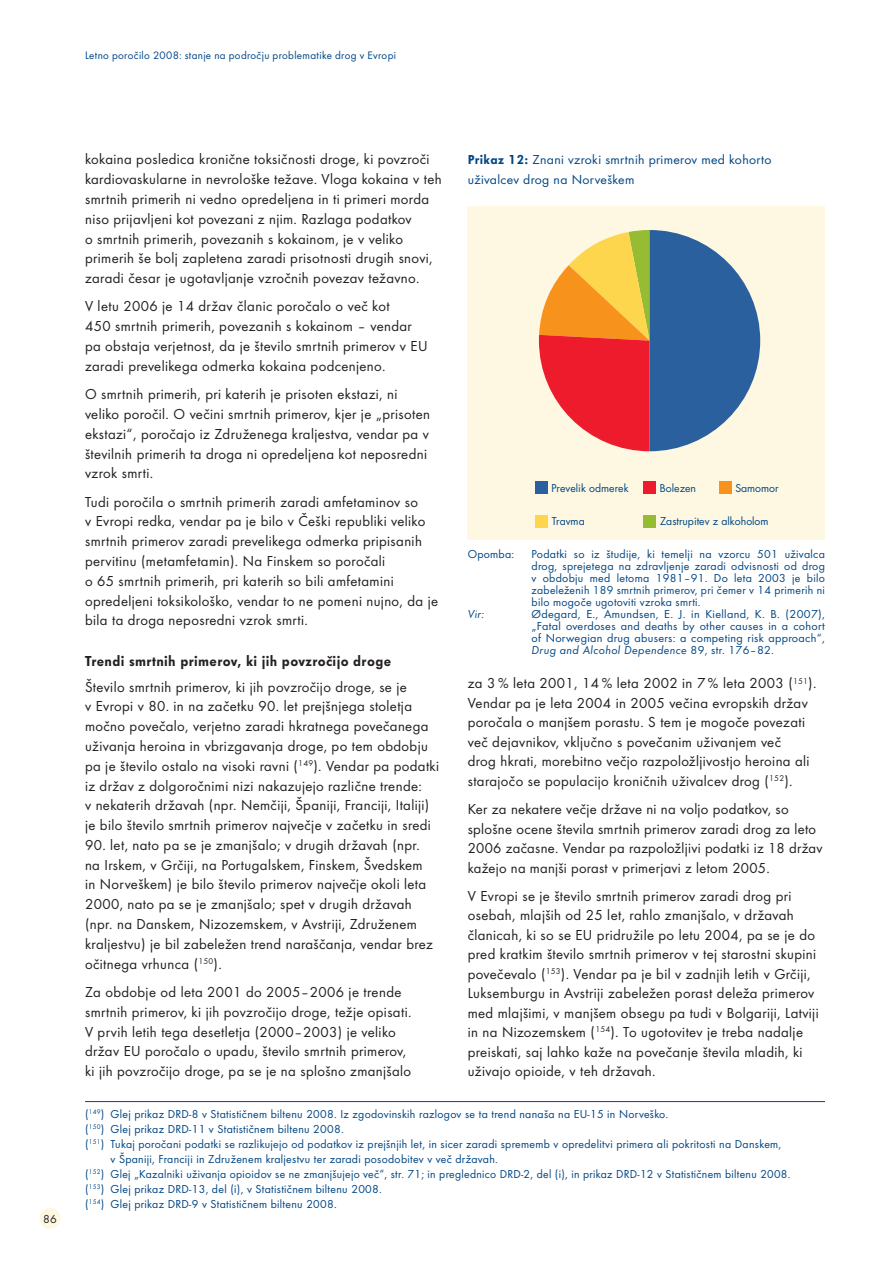
<style>
.page{position:relative;width:893px;height:1263px;background:#fff}
.page>*{position:absolute;margin:0;border:0;box-sizing:border-box;transform-origin:0 0}
.t1{font:15px/19.8px "Futura Boo";letter-spacing:.025em;color:#231f20}
.t2{font:800 15px "Futura";letter-spacing:.025em;color:#231f20}
.t3{font:13.5px/19.5px "Futura Boo";letter-spacing:.025em;color:#004684}
.t4{font:12px/12px "Futura Boo";letter-spacing:.025em;color:#004684;text-align:justify}
.t5{font:12px "Futura Boo Obl";letter-spacing:.025em;color:#004684}
.t6{font:12px "Futura Boo";color:#231f20}
.t7{font:11.25px "Futura Boo";letter-spacing:.03em;color:#004684}
.t8{font:10.5px "Futura Std";color:#004684}
.s1{font-family:"Futura";font-weight:800}
.s2{font-family:"Futura Boo"}
</style>
<div class="page">
<div style="left:39px;top:1208px;width:22px;height:21px;background:#fef8e3;border-radius:50%"></div>
<hr style="left:85px;top:1101px;width:740px;height:1px;background:#004684">
<div style="left:468px;top:206px;width:357px;height:334px;background:#fef8e3"></div>
<svg style="left:539px;top:230px;width:221px;height:221px"></svg>
<div style="left:535px;top:481px;width:13px;height:13px;background:#2b609f"></div>
<div style="left:643px;top:481px;width:13px;height:13px;background:#ee1b2d"></div>
<div style="left:719px;top:481px;width:12px;height:13px;background:#f7931d"></div>
<div style="left:535px;top:515px;width:13px;height:13px;background:#fed64d"></div>
<div style="left:643px;top:515px;width:13px;height:13px;background:#96bc33"></div>
<p class="t7" style="left:85px;top:49px;width:312px">Letno poročilo 2008: stanje na področju problematike drog v Evropi</p>
<p class="t6" style="left:43px;top:1212px;width:15px">86</p>
<p class="t1" style="left:85px;top:149px;width:358px">kokaina posledica kronične toksičnosti droge, ki povzroči kardiovaskularne in nevrološke težave. Vloga kokaina v teh smrtnih primerih ni vedno opredeljena in ti primeri morda niso prijavljeni kot povezani z njim. Razlaga podatkov<br>o smrtnih primerih, povezanih s kokainom, je v veliko primerih še bolj zapletena zaradi prisotnosti drugih snovi, zaradi česar je ugotavljanje vzročnih povezav težavno.</p>
<p class="t1" style="left:85px;top:296px;width:344px">V letu 2006 je 14 držav članic poročalo o več kot<br>450 smrtnih primerih, povezanih s kokainom – vendar pa obstaja verjetnost, da je število smrtnih primerov v EU zaradi prevelikega odmerka kokaina podcenjeno.</p>
<p class="t1" style="left:85px;top:384px;width:347px">O smrtnih primerih, pri katerih je prisoten ekstazi, ni veliko poročil. O večini smrtnih primerov, kjer je „prisoten ekstazi“, poročajo iz Združenega kraljestva, vendar pa v številnih primerih ta droga ni opredeljena kot neposredni vzrok smrti.</p>
<p class="t1" style="left:85px;top:492px;width:355px">Tudi poročila o smrtnih primerih zaradi amfetaminov so<br>v Evropi redka, vendar pa je bilo v Češki republiki veliko smrtnih primerov zaradi prevelikega odmerka pripisanih pervitinu (metamfetamin). Na Finskem so poročali<br>o 65 smrtnih primerih, pri katerih so bili amfetamini opredeljeni toksikološko, vendar to ne pomeni nujno, da je bila ta droga neposredni vzrok smrti.</p>
<p class="t2" style="left:85px;top:653px;width:308px">Trendi smrtnih primerov, ki jih povzročijo droge</p>
<p class="t1" style="left:85px;top:677px;width:356px">Število smrtnih primerov, ki jih povzročijo droge, se je<br>v Evropi v 80. in na začetku 90. let prejšnjega stoletja močno povečalo, verjetno zaradi hkratnega povečanega uživanja heroina in vbrizgavanja droge, po tem obdobju pa je število ostalo na visoki ravni (<sup>149</sup>). Vendar pa podatki iz držav z dolgoročnimi nizi nakazujejo različne trende:<br>v nekaterih državah (npr. Nemčiji, Španiji, Franciji, Italiji) je bilo število smrtnih primerov največje v začetku in sredi</p>
<p class="t1" style="left:85px;top:835px;width:349px">90. let, nato pa se je zmanjšalo; v drugih državah (npr. na Irskem, v Grčiji, na Portugalskem, Finskem, Švedskem in Norveškem) je bilo število primerov največje okoli leta 2000, nato pa se je zmanjšalo; spet v drugih državah (npr. na Danskem, Nizozemskem, v Avstriji, Združenem kraljestvu) je bil zabeležen trend naraščanja, vendar brez očitnega vrhunca (<sup>150</sup>).</p>
<p class="t1" style="left:85px;top:982px;width:328px">Za obdobje od leta 2001 do 2005–2006 je trende smrtnih primerov, ki jih povzročijo droge, težje opisati.<br>V prvih letih tega desetletja (2000–2003) je veliko držav EU poročalo o upadu, število smrtnih primerov, ki jih povzročijo droge, pa se je na splošno zmanjšalo</p>
<p class="t3" style="left:468px;top:150px;width:305px"><span class="s1">Prikaz 12:</span> Znani vzroki smrtnih primerov med kohorto uživalcev drog na Norveškem</p>
<p class="t8" style="left:551px;top:481px;width:79px">Prevelik odmerek</p>
<p class="t8" style="left:660px;top:481px;width:38px">Bolezen</p>
<p class="t8" style="left:735px;top:481px;width:45px">Samomor</p>
<p class="t8" style="left:552px;top:514px;width:35px">Travma</p>
<p class="t8" style="left:660px;top:514px;width:110px">Zastrupitev z alkoholom</p>
<p class="t4" style="left:468px;top:547px;width:48px">Opomba:</p>
<p class="t4" style="left:531px;top:547px;width:295px">Podatki so iz študije, ki temelji na vzorcu 501 uživalca drog, sprejetega na zdravljenje zaradi odvisnosti od drog v obdobju med letoma 1981–91. Do leta 2003 je bilo zabeleženih 189 smrtnih primerov, pri čemer v 14 primerih ni bilo mogoče ugotoviti vzroka smrti.</p>
<p class="t5" style="left:468px;top:606px;width:18px">Vir:</p>
<p class="t4" style="left:531px;top:607px;width:295px">Ødegard, E., Amundsen, E. J. in Kielland, K. B. (2007), „Fatal overdoses and deaths by other causes in a cohort of Norwegian drug abusers: a competing risk approach“,</p>
<p class="t5" style="left:531px;top:642px;width:244px">Drug and Alcohol Dependence <span class="s2">89, str. 176–82.</span></p>
<p class="t1" style="left:468px;top:674px;width:350px">za 3 % leta 2001, 14 % leta 2002 in 7 % leta 2003 (<sup>151</sup>).<br>Vendar pa je leta 2004 in 2005 večina evropskih držav poročala o manjšem porastu. S tem je mogoče povezati več dejavnikov, vključno s povečanim uživanjem več<br>drog hkrati, morebitno večjo razpoložljivostjo heroina ali starajočo se populacijo kroničnih uživalcev drog (<sup>152</sup>).</p>
<p class="t1" style="left:468px;top:799px;width:356px">Ker za nekatere večje države ni na voljo podatkov, so splošne ocene števila smrtnih primerov zaradi drog za leto 2006 začasne. Vendar pa razpoložljivi podatki iz 18 držav kažejo na manjši porast v primerjavi z letom 2005.</p>
<p class="t1" style="left:468px;top:886px;width:352px">V Evropi se je število smrtnih primerov zaradi drog pri osebah, mlajših od 25 let, rahlo zmanjšalo, v državah članicah, ki so se EU pridružile po letu 2004, pa se je do pred kratkim število smrtnih primerov v tej starostni skupini povečevalo (<sup>153</sup>). Vendar pa je bil v zadnjih letih v Grčiji, Luksemburgu in Avstriji zabeležen porast deleža primerov med mlajšimi, v manjšem obsegu pa tudi v Bolgariji, Latviji in na Nizozemskem (<sup>154</sup>). To ugotovitev je treba nadalje preiskati, saj lahko kaže na povečanje števila mladih, ki uživajo opioide, v teh državah.</p>
<p class="t4" style="left:85px;top:1107px;width:585px">(<sup>149</sup>) Glej prikaz DRD-8 v Statističnem biltenu 2008. Iz zgodovinskih razlogov se ta trend nanaša na EU-15 in Norveško.</p>
<p class="t4" style="left:85px;top:1122px;width:260px">(<sup>150</sup>) Glej prikaz DRD-11 v Statističnem biltenu 2008.</p>
<p class="t4" style="left:85px;top:1137px;width:698px">(<sup>151</sup>) Tukaj poročani podatki se razlikujejo od podatkov iz prejšnjih let, in sicer zaradi sprememb v opredelitvi primera ali pokritosti na Danskem,</p>
<p class="t4" style="left:111px;top:1152px;width:389px">v Španiji, Franciji in Združenem kraljestvu ter zaradi posodobitev v več državah.</p>
<p class="t4" style="left:85px;top:1167px;width:707px">(<sup>152</sup>) Glej „Kazalniki uživanja opioidov se ne zmanjšujejo več“, str. 71; in preglednico DRD-2, del (i), in prikaz DRD-12 v Statističnem biltenu 2008.</p>
<p class="t4" style="left:85px;top:1182px;width:298px">(<sup>153</sup>) Glej prikaz DRD-13, del (i), v Statističnem biltenu 2008.</p>
<p class="t4" style="left:85px;top:1197px;width:253px">(<sup>154</sup>) Glej prikaz DRD-9 v Statističnem biltenu 2008.</p>
</div>
